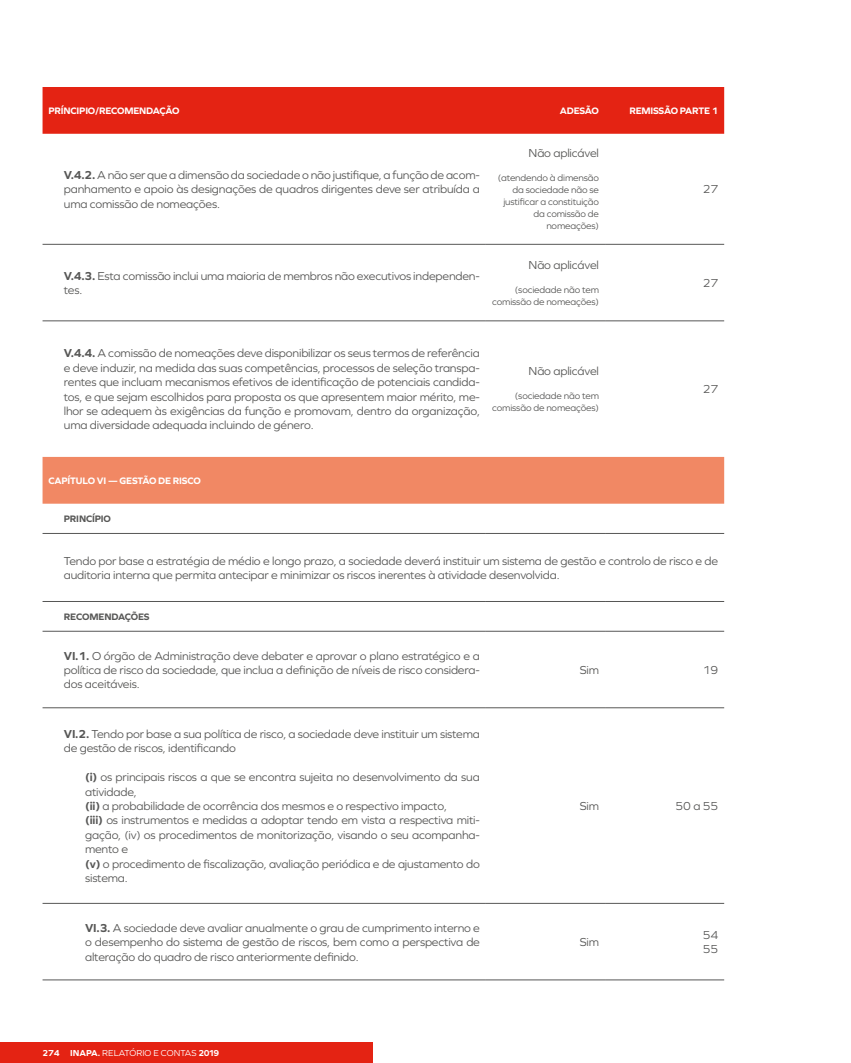
<style>
.page{position:relative;width:851px;height:1063px;background:#fff}
.page>*{position:absolute;margin:0;border:0;box-sizing:border-box;transform-origin:0 0}
.t1{font:12px/14.4px "Graphie";letter-spacing:-.015em;color:#575756}
.t2{font:9.75px/12px "Graphie";letter-spacing:-.015em;color:#575756;text-align:right}
.t3{font:700 9.75px "Graphie";letter-spacing:-.02em;color:#fff}
.t4{font:700 9.75px "Graphie";letter-spacing:-.015em;color:#575756}
.t5{font:9px "Graphie";color:#fff}
.s1{font-weight:700}
</style>
<div class="page">
<div style="left:43px;top:87px;width:681px;height:47px;background:#e42313"></div>
<div style="left:43px;top:457px;width:681px;height:47px;background:#f18864"></div>
<hr style="left:43px;top:244px;width:443px;height:1px;background:#575756">
<hr style="left:486px;top:244px;width:119px;height:1px;background:#575756">
<hr style="left:605px;top:244px;width:119px;height:1px;background:#575756">
<hr style="left:43px;top:321px;width:443px;height:1px;background:#575756">
<hr style="left:486px;top:321px;width:119px;height:1px;background:#575756">
<hr style="left:605px;top:321px;width:119px;height:1px;background:#575756">
<hr style="left:43px;top:533px;width:443px;height:1px;background:#575756">
<hr style="left:486px;top:533px;width:119px;height:1px;background:#575756">
<hr style="left:605px;top:533px;width:119px;height:1px;background:#575756">
<hr style="left:43px;top:601px;width:443px;height:1px;background:#575756">
<hr style="left:486px;top:601px;width:119px;height:1px;background:#575756">
<hr style="left:605px;top:601px;width:119px;height:1px;background:#575756">
<hr style="left:43px;top:631px;width:443px;height:1px;background:#575756">
<hr style="left:486px;top:631px;width:119px;height:1px;background:#575756">
<hr style="left:605px;top:631px;width:119px;height:1px;background:#575756">
<hr style="left:43px;top:708px;width:443px;height:1px;background:#575756">
<hr style="left:486px;top:708px;width:119px;height:1px;background:#575756">
<hr style="left:605px;top:708px;width:119px;height:1px;background:#575756">
<hr style="left:43px;top:903px;width:443px;height:1px;background:#575756">
<hr style="left:486px;top:903px;width:119px;height:1px;background:#575756">
<hr style="left:605px;top:903px;width:119px;height:1px;background:#575756">
<hr style="left:43px;top:980px;width:443px;height:1px;background:#575756">
<hr style="left:486px;top:980px;width:119px;height:1px;background:#575756">
<hr style="left:605px;top:980px;width:119px;height:1px;background:#575756">
<div style="left:0;top:1042px;width:372px;height:21px;background:#e42313"></div>
<p class="t3" style="left:49px;top:105px;width:132px">PRÍNCIPIO/RECOMENDAÇÃO</p>
<p class="t3" style="left:560px;top:105px;width:41px">ADESÃO</p>
<p class="t3" style="left:629px;top:105px;width:90px">REMISSÃO PARTE 1</p>
<p class="t1" style="left:64px;top:168px;width:417px;text-align:justify"><span class="s1">V.4.2.</span> A não ser que a dimensão da sociedade o não justifique, a função de acom&shy;panhamento e apoio às designações de quadros dirigentes deve ser atribuída a uma comissão de nomeações.</p>
<p class="t1" style="left:64px;top:268px;width:417px"><span class="s1">V.4.3.</span> Esta comissão inclui uma maioria de membros não executivos independen&shy;tes.</p>
<p class="t1" style="left:528px;top:146px;width:72px">Não aplicável</p>
<p class="t2" style="left:497px;top:172px;width:103px">(atendendo à dimensão da sociedade não se justificar a constituição da comissão de nomeações)</p>
<p class="t1" style="left:702px;top:182px;width:17px">27</p>
<p class="t1" style="left:528px;top:258px;width:72px">Não aplicável</p>
<p class="t2" style="left:492px;top:284px;width:108px">(sociedade não tem comissão de nomeações)</p>
<p class="t1" style="left:702px;top:276px;width:17px">27</p>
<p class="t1" style="left:64px;top:346px;width:417px;text-align:justify"><span class="s1">V.4.4.</span> A comissão de nomeações deve disponibilizar os seus termos de referência e deve induzir, na medida das suas competências, processos de seleção transpa&shy;rentes que incluam mecanismos efetivos de identificação de potenciais candida&shy;tos, e que sejam escolhidos para proposta os que apresentem maior mérito, me&shy;lhor se adequem às exigências da função e promovam, dentro da organização, uma diversidade adequada incluindo de género.</p>
<p class="t1" style="left:528px;top:364px;width:72px">Não aplicável</p>
<p class="t2" style="left:492px;top:390px;width:108px">(sociedade não tem comissão de nomeações)</p>
<p class="t1" style="left:702px;top:382px;width:17px">27</p>
<p class="t3" style="left:49px;top:475px;width:154px">CAPÍTULO VI — GESTÃO DE RISCO</p>
<p class="t4" style="left:64px;top:513px;width:49px">PRINCÍPIO</p>
<p class="t1" style="left:64px;top:553px;width:655px">Tendo por base a estratégia de médio e longo prazo, a sociedade deverá instituir um sistema de gestão e controlo de risco e de auditoria interna que permita antecipar e minimizar os riscos inerentes à atividade desenvolvida.</p>
<p class="t4" style="left:64px;top:611px;width:87px">RECOMENDAÇÕES</p>
<p class="t1" style="left:64px;top:648px;width:417px;text-align:justify"><span class="s1">VI.1.</span> O órgão de Administração deve debater e aprovar o plano estratégico e a política de risco da sociedade, que inclua a definição de níveis de risco considera&shy;dos aceitáveis.</p>
<p class="t1" style="left:579px;top:663px;width:21px">Sim</p>
<p class="t1" style="left:702px;top:663px;width:17px">19</p>
<p class="t1" style="left:64px;top:727px;width:417px"><span class="s1">VI.2.</span> Tendo por base a sua política de risco, a sociedade deve instituir um sistema de gestão de riscos, identificando</p>
<p class="t1" style="left:85px;top:770px;width:396px"><span class="s1">(i)</span> os principais riscos a que se encontra sujeita no desenvolvimento da sua atividade,<br><span class="s1">(ii)</span> a probabilidade de ocorrência dos mesmos e o respectivo impacto,<br><span class="s1">(iii)</span> os instrumentos e medidas a adoptar tendo em vista a respectiva miti&shy;gação, (iv) os procedimentos de monitorização, visando o seu acompanha&shy;mento e<br><span class="s1">(v)</span> o procedimento de fiscalização, avaliação periódica e de ajustamento do sistema.</p>
<p class="t1" style="left:85px;top:920px;width:396px;text-align:justify"><span class="s1">VI.3.</span> A sociedade deve avaliar anualmente o grau de cumprimento interno e o desempenho do sistema de gestão de riscos, bem como a perspectiva de alteração do quadro de risco anteriormente definido.</p>
<p class="t5" style="left:43px;top:1047px;width:178px"><span class="s1">274 INAPA.</span> RELATÓRIO E CONTAS <span class="s1">2019</span></p>
<p class="t1" style="left:579px;top:799px;width:21px">Sim</p>
<p class="t1" style="left:675px;top:799px;width:44px">50 a 55</p>
<p class="t1" style="left:579px;top:935px;width:21px">Sim</p>
<p class="t1" style="left:702px;top:928px;width:17px">54<br>55</p>
</div>
